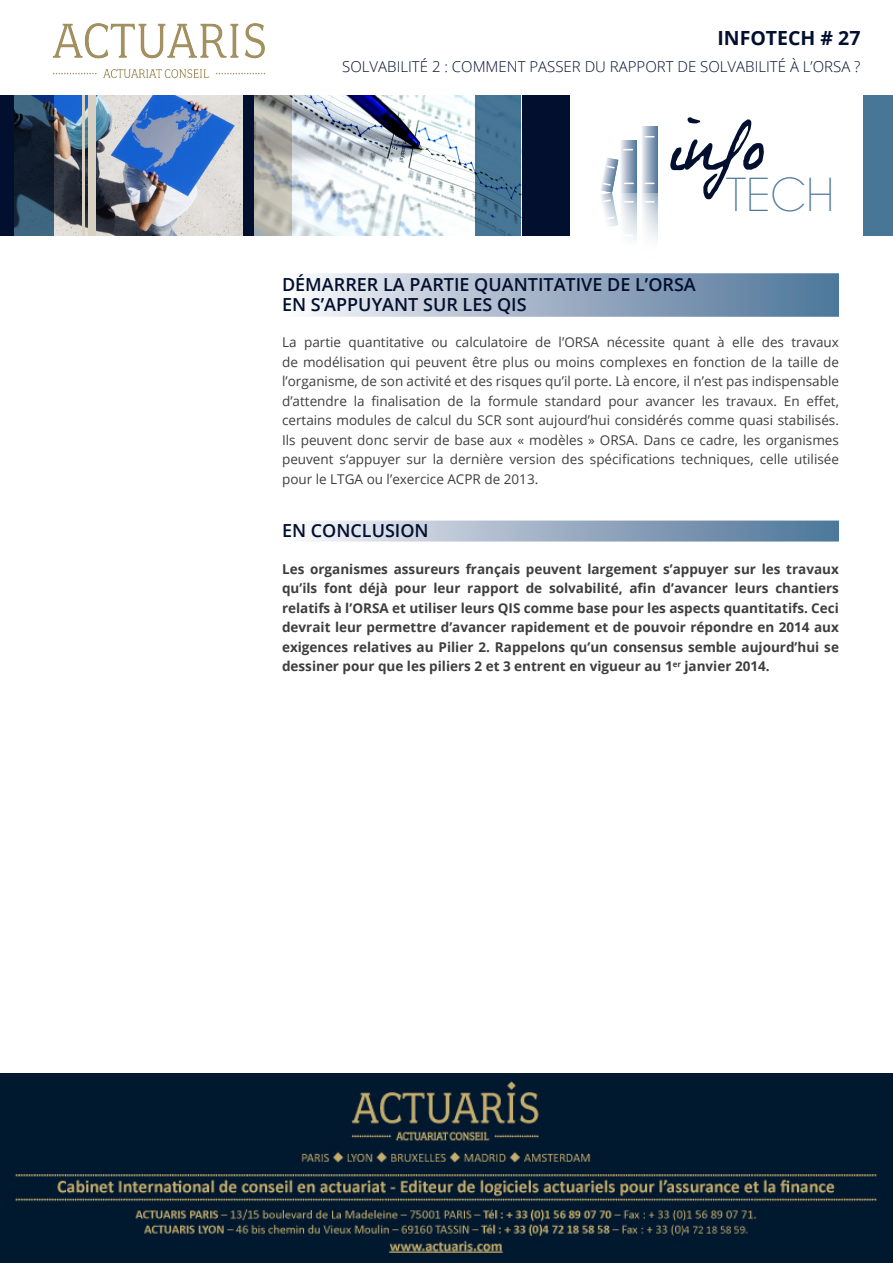
<style>
.page{position:relative;width:893px;height:1263px;background:#fff}
.page>*{position:absolute;margin:0;border:0;box-sizing:border-box;transform-origin:0 0}
.t1{font:200 45px "ITC Avant Garde Std";color:#4b789a}
.t2{font:700 19.5px "Open Sans";color:#020f2e}
.T22LIGNE{font:600 18px/19.5px "Open Sans";color:#020f2e}
.t2_ok{font:600 18px "Open Sans";color:#020f2e}
.t3{font:300 15px "Open Sans";color:#020f2e}
.body{font:13.5px/19.5px "Open Sans";color:#3e3e3f;text-align:justify}
.body-2{font:700 13.5px/19.5px "Open Sans";color:#3e3e3f;text-align:justify}
</style>
<div class="page">
<div style="left:282px;top:273px;width:557px;height:44px;background:linear-gradient(to right,#f7f5f8,#497095)"></div>
<div style="left:282px;top:520px;width:557px;height:21px;background:linear-gradient(to right,#f7f5f8,#497095)"></div>
<img style="left:54px;top:95px;width:189px;height:140px">
<div style="left:521px;top:95px;width:372px;height:140px;background:#020f2e"></div>
<img style="left:292px;top:95px;width:184px;height:140px">
<div style="left:476px;top:95px;width:45px;height:140px;background:#487697"></div>
<svg style="left:254px;top:95px;width:38px;height:140px"></svg>
<svg style="left:13px;top:95px;width:41px;height:140px;fill:#121f2f"></svg>
<div style="left:0;top:95px;width:13px;height:140px;background:#020f2e"></div>
<div style="left:243px;top:95px;width:11px;height:140px;background:#020f2e"></div>
<div style="left:88px;top:95px;width:8px;height:140px;background:#d8d1c1"></div>
<hr style="left:83px;top:95px;width:2px;height:140px;background:#d8d1c1">
<div style="left:846px;top:95px;width:47px;height:140px;background:#487697"></div>
<div style="left:570px;top:83px;width:293px;height:181px;background:#fff"></div>
<svg style="left:642px;top:126px;width:15px;height:66px"></svg>
<svg style="left:621px;top:140px;width:15px;height:52px"></svg>
<svg style="left:642px;top:192px;width:15px;height:48px"></svg>
<svg style="left:644px;top:201px;width:10px;height:2px"></svg>
<svg style="left:621px;top:192px;width:15px;height:48px"></svg>
<svg style="left:624px;top:201px;width:10px;height:2px"></svg>
<svg style="left:601px;top:158px;width:17px;height:69px"></svg>
<svg style="left:670px;top:117px;width:94px;height:82px"></svg>
<img style="left:52px;top:19px;width:214px;height:59px">
<img style="left:0;top:1074px;width:893px;height:189px">
<p class="t2" style="left:717px;top:24px;width:145px">INFOTECH # 27</p>
<p class="t3" style="left:342px;top:56px;width:520px">SOLVABILITÉ 2 : COMMENT PASSER DU RAPPORT DE SOLVABILITÉ À L’ORSA ?</p>
<p class="t1" style="left:726px;top:168px;width:110px">TECH</p>
<p class="T22LIGNE" style="left:282px;top:275px;width:415px">DÉMARRER LA PARTIE QUANTITATIVE DE L’ORSA<br>EN S’APPUYANT SUR LES QIS</p>
<p class="body" style="left:282px;top:332px;width:558px">La partie quantitative ou calculatoire de l’ORSA nécessite quant à elle des travaux de modélisation qui peuvent être plus ou moins complexes en fonction de la taille de l’organisme, de son activité et des risques qu’il porte. Là encore, il n’est pas indispensable d’attendre la finalisation de la formule standard pour avancer les travaux. En effet, certains modules de calcul du SCR sont aujourd’hui considérés comme quasi stabilisés.<br>Ils peuvent donc servir de base aux « modèles » ORSA. Dans ce cadre, les organismes peuvent s‘appuyer sur la dernière version des spécifications techniques, celle utilisée pour le LTGA ou l’exercice ACPR de 2013.</p>
<p class="t2_ok" style="left:282px;top:518px;width:148px">EN CONCLUSION</p>
<p class="body-2" style="left:282px;top:559px;width:558px">Les organismes assureurs français peuvent largement s’appuyer sur les travaux qu’ils font déjà pour leur rapport de solvabilité, afin d’avancer leurs chantiers relatifs à l’ORSA et utiliser leurs QIS comme base pour les aspects quantitatifs. Ceci devrait leur permettre d’avancer rapidement et de pouvoir répondre en 2014 aux exigences relatives au Pilier 2. Rappelons qu’un consensus semble aujourd’hui se dessiner pour que les piliers 2 et 3 entrent en vigueur au 1<sup>er</sup> janvier 2014.</p>
</div>
